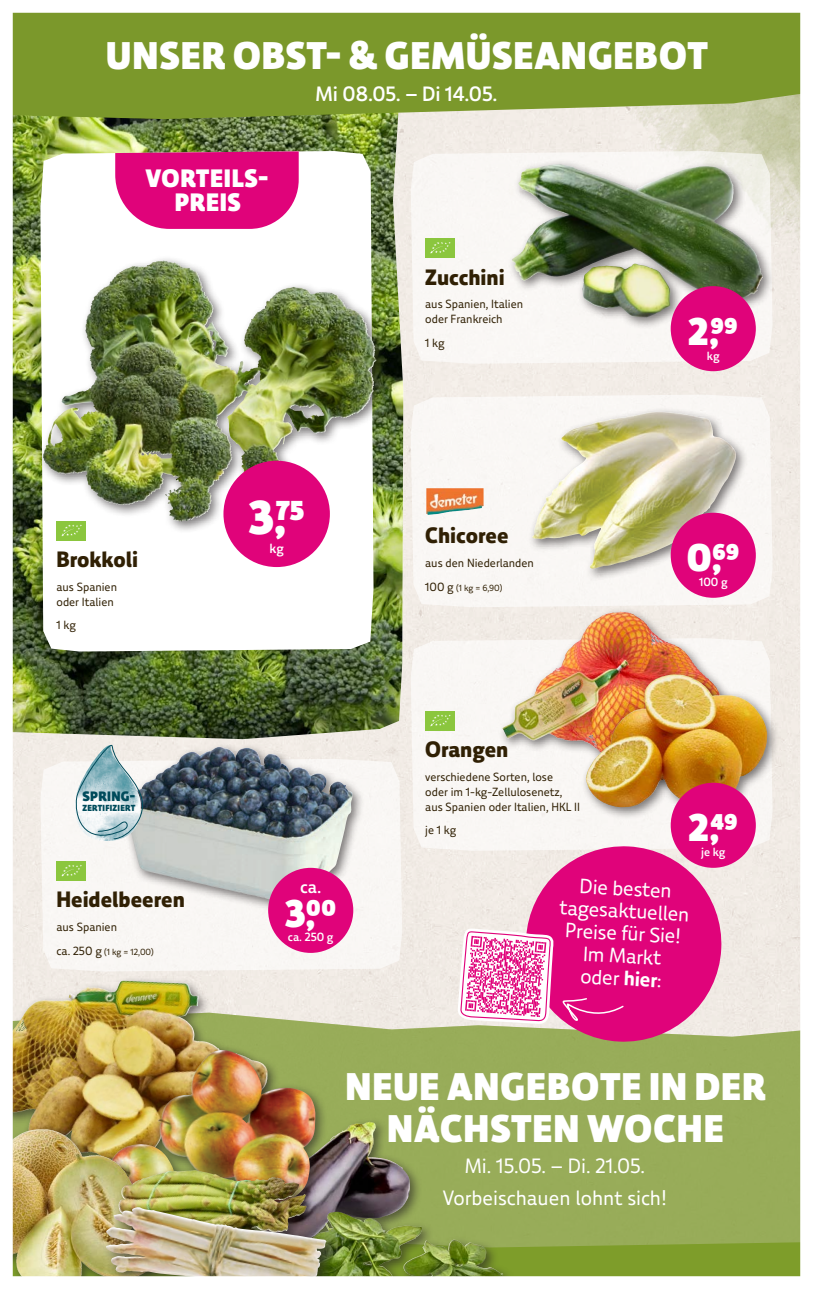
<style>
.page{position:relative;width:813px;height:1289px;background:#fff}
.page>*{position:absolute;margin:0;border:0;box-sizing:border-box;transform-origin:0 0}
.t1{font:900 48px "Bio Markt Price";color:#fff}
.t2{font:900 39px/42px "Bio Markt Headline";letter-spacing:.03em;color:#fff;text-align:center}
.t3{font:900 39px "Bio Markt Price";color:#fff}
.t4{font:900 25.5px/24px "Bio Markt Headline";letter-spacing:.03em;color:#fff;text-align:center}
.t5{font:800 22.5px "Bio Markt";color:#302004}
.t6{font:21px/22.5px "Bio Markt";color:#fff;text-align:center}
.t7{font:500 21px "Bio Markt";color:#fff}
.t8{font:500 18px "Bio Markt";color:#fff}
.t9{font:900 13.8px "Bio Markt";letter-spacing:.03em;color:#004b5b}
.t10{font:500 13.5px "Bio Markt";color:#fff}
.t11{font:12px/15px "Bio Markt";color:#302004}
.t12{font:500 12px "Bio Markt";color:#fff}
.t13{font:9px "Bio Markt";color:#302004}
.t14{font:900 9px "Bio Markt";letter-spacing:.03em;color:#004b5b}
.s1{font-size:12px}
.s2{font-weight:700}
</style>
<div class="page">
<img style="left:12px;top:12px;width:789px;height:1265px">
<h2 class="t2" style="left:106px;top:35px;width:602px">UNSER OBST- &amp; GEMÜSEANGEBOT</h2>
<h3 class="t7" style="left:315px;top:81px;width:183px">Mi 08.05. – Di 14.05.</h3>
<h3 class="t4" style="left:145px;top:166px;width:125px">VORTEILS-<br>PREIS</h3>
<h3 class="t5" style="left:425px;top:263px;width:81px">Zucchini</h3>
<p class="t11" style="left:425px;top:296px;width:99px">aus Spanien, Italien oder Frankreich</p>
<p class="t11" style="left:425px;top:335px;width:21px">1 kg</p>
<h2 class="t3" style="left:688px;top:307px;width:51px">2 ,99</h2>
<p class="t12" style="left:706px;top:348px;width:14px">kg</p>
<h3 class="t5" style="left:56px;top:545px;width:83px">Brokkoli</h3>
<p class="t11" style="left:56px;top:579px;width:62px">aus Spanien oder Italien</p>
<p class="t11" style="left:56px;top:617px;width:21px">1 kg</p>
<p class="t9" style="left:82px;top:787px;width:55px">SPRING-</p>
<p class="t14" style="left:82px;top:802px;width:54px">ZERTIFIZIERT</p>
<h3 class="t5" style="left:56px;top:885px;width:130px">Heidelbeeren</h3>
<p class="t11" style="left:56px;top:919px;width:62px">aus Spanien</p>
<p class="t13" style="left:56px;top:945px;width:99px"><span class="s1">ca. 250 g</span> (1 kg = 12,00)</p>
<h1 class="t1" style="left:249px;top:488px;width:57px">3 ,75</h1>
<p class="t10" style="left:269px;top:540px;width:16px">kg</p>
<h3 class="t5" style="left:425px;top:522px;width:85px">Chicoree</h3>
<p class="t11" style="left:425px;top:555px;width:110px">aus den Niederlanden</p>
<p class="t13" style="left:425px;top:582px;width:79px"><span class="s1">100 g</span> (1 kg = 6,90)</p>
<h2 class="t3" style="left:686px;top:534px;width:54px">0,69</h2>
<p class="t12" style="left:698px;top:575px;width:30px">100 g</p>
<h3 class="t8" style="left:300px;top:875px;width:23px">ca.</h3>
<h2 class="t3" style="left:285px;top:889px;width:53px">3,00</h2>
<p class="t12" style="left:288px;top:929px;width:47px">ca. 250 g</p>
<h3 class="t5" style="left:425px;top:735px;width:85px">Orangen</h3>
<p class="t11" style="left:425px;top:769px;width:156px">verschiedene Sorten, lose<br>oder im 1-kg-Zellulosenetz, aus Spanien oder Italien, HKL II</p>
<p class="t11" style="left:425px;top:822px;width:33px">je 1 kg</p>
<h2 class="t3" style="left:688px;top:804px;width:50px">2 ,49</h2>
<p class="t12" style="left:700px;top:844px;width:26px">je kg</p>
<h3 class="t6" style="left:561px;top:873px;width:131px;rotate:3deg">Die besten tagesaktuellen<br>Preise für Sie!<br>Im Markt<br>oder <span class="s2">hier</span>:</h3>
<h2 class="t2" style="left:345px;top:1065px;width:421px">NEUE ANGEBOTE IN DER<br>NÄCHSTEN WOCHE</h2>
<h3 class="t6" style="left:442px;top:1150px;width:226px;line-height:31.5px">Mi. 15.05. – Di. 21.05.<br>Vorbeischauen lohnt sich!</h3>
</div>
